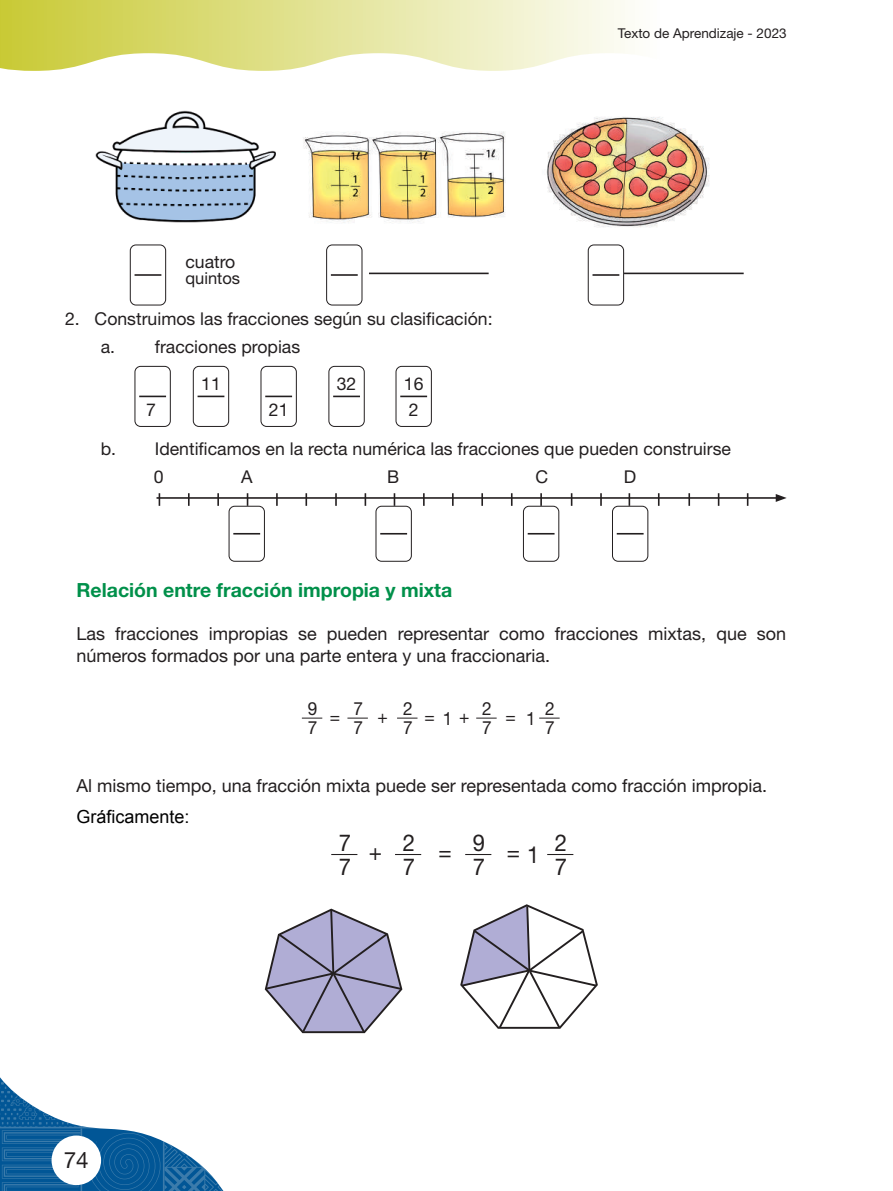
<style>
.page{position:relative;width:893px;height:1191px;background:#fff}
.page>*{position:absolute;margin:0;border:0;box-sizing:border-box;transform-origin:0 0}
.t1{font:23.25px/24.3px "Helvetica Neue LT Std";color:#231f20;scale:.95 1}
.t2{font:22.5px "Helvetica Neue LT Std";color:#231f20}
.t3{font:700 19.5px "Helvetica Neue LT Std";color:#00904a}
.t4{font:18.15px/19px "Helvetica Neue LT Std";color:#231f20;scale:.95 1}
.t5{font:18px/21.6px "Helvetica Neue LT Std";color:#231f20}
.t6{font:18px "Arial";color:#000}
.t7{font:17.7px "Helvetica Neue LT Std";color:#231f20}
.t8{font:16.5px "Helvetica Neue LT Std";color:#231f20}
.t9{font:13.5px "Helvetica Neue LT Std";color:#231f20}
</style>
<div class="page">
<svg style="left:0;top:0;width:628px;height:71px"></svg>
<svg style="left:0;top:1077px;width:224px;height:114px"></svg>
<div style="left:52px;top:1135px;width:49px;height:50px;background:#fff;border-radius:50%"></div>
<div style="left:130px;top:244px;width:36px;height:61px;border:1px solid #231f20;border-radius:6px"></div>
<div style="left:326px;top:244px;width:36px;height:61px;border:1px solid #231f20;border-radius:6px"></div>
<div style="left:588px;top:244px;width:36px;height:61px;border:1px solid #231f20;border-radius:6px"></div>
<hr style="left:135px;top:274px;width:26px;height:2px;background:#231f20">
<div style="left:135px;top:366px;width:36px;height:61px;border:1px solid #231f20;border-radius:6px"></div>
<hr style="left:139px;top:395px;width:27px;height:2px;background:#231f20">
<div style="left:229px;top:506px;width:36px;height:55px;border:1px solid #231f20;border-radius:6px"></div>
<svg style="left:233px;top:533px;width:27px;height:1px"></svg>
<div style="left:376px;top:506px;width:36px;height:55px;border:1px solid #231f20;border-radius:6px"></div>
<svg style="left:380px;top:533px;width:27px;height:1px"></svg>
<div style="left:523px;top:506px;width:36px;height:55px;border:1px solid #231f20;border-radius:6px"></div>
<svg style="left:528px;top:533px;width:27px;height:1px"></svg>
<div style="left:612px;top:506px;width:36px;height:55px;border:1px solid #231f20;border-radius:6px"></div>
<svg style="left:617px;top:533px;width:27px;height:1px"></svg>
<div style="left:261px;top:366px;width:36px;height:61px;border:1px solid #231f20;border-radius:6px"></div>
<hr style="left:265px;top:395px;width:27px;height:2px;background:#231f20">
<div style="left:193px;top:366px;width:36px;height:61px;border:1px solid #231f20;border-radius:6px"></div>
<hr style="left:198px;top:395px;width:26px;height:2px;background:#231f20">
<div style="left:328px;top:366px;width:37px;height:61px;border:1px solid #231f20;border-radius:6px"></div>
<hr style="left:333px;top:395px;width:27px;height:2px;background:#231f20">
<div style="left:396px;top:366px;width:36px;height:61px;border:1px solid #231f20;border-radius:6px"></div>
<hr style="left:400px;top:395px;width:27px;height:2px;background:#231f20">
<hr style="left:331px;top:274px;width:27px;height:2px;background:#231f20">
<hr style="left:592px;top:274px;width:27px;height:2px;background:#231f20">
<hr style="left:369px;top:272px;width:120px;height:2px;background:#231f20">
<hr style="left:624px;top:272px;width:120px;height:2px;background:#231f20">
<hr style="left:156px;top:497px;width:622px;height:2px;background:#231f20">
<svg style="left:776px;top:494px;width:11px;height:8px"></svg>
<svg style="left:217px;top:493px;width:2px;height:13px"></svg>
<svg style="left:276px;top:493px;width:2px;height:13px"></svg>
<svg style="left:335px;top:493px;width:2px;height:13px"></svg>
<svg style="left:452px;top:493px;width:2px;height:13px"></svg>
<svg style="left:511px;top:493px;width:2px;height:13px"></svg>
<svg style="left:688px;top:493px;width:2px;height:13px"></svg>
<svg style="left:188px;top:493px;width:2px;height:13px"></svg>
<svg style="left:305px;top:493px;width:2px;height:13px"></svg>
<svg style="left:423px;top:493px;width:2px;height:13px"></svg>
<svg style="left:481px;top:493px;width:2px;height:13px"></svg>
<svg style="left:540px;top:493px;width:2px;height:13px"></svg>
<svg style="left:600px;top:493px;width:2px;height:13px"></svg>
<img style="left:95px;top:110px;width:181px;height:113px">
<img style="left:303px;top:131px;width:203px;height:92px">
<img style="left:546px;top:117px;width:164px;height:110px">
<svg style="left:302px;top:717px;width:20px;height:1px"></svg>
<svg style="left:347px;top:717px;width:21px;height:1px"></svg>
<svg style="left:397px;top:717px;width:20px;height:1px"></svg>
<svg style="left:476px;top:717px;width:21px;height:1px"></svg>
<svg style="left:539px;top:717px;width:21px;height:1px"></svg>
<svg style="left:264px;top:908px;width:139px;height:126px"></svg>
<svg style="left:460px;top:904px;width:138px;height:125px"></svg>
<svg style="left:331px;top:854px;width:26px;height:1px"></svg>
<svg style="left:395px;top:854px;width:26px;height:1px"></svg>
<svg style="left:547px;top:854px;width:26px;height:1px"></svg>
<svg style="left:465px;top:854px;width:26px;height:1px"></svg>
<p class="t7" style="left:185px;top:251px;width:52px">cuatro</p>
<p class="t8" style="left:185px;top:268px;width:56px">quintos</p>
<p class="t7" style="left:65px;top:308px;width:429px">2. Construimos las fracciones según su clasificación:</p>
<p class="t7" style="left:101px;top:336px;width:201px">a. fracciones propias</p>
<p class="t7" style="left:146px;top:399px;width:11px">7</p>
<p class="t7" style="left:201px;top:373px;width:21px">11</p>
<p class="t7" style="left:337px;top:373px;width:21px">32</p>
<p class="t7" style="left:404px;top:373px;width:21px">16</p>
<p class="t7" style="left:269px;top:399px;width:21px">21</p>
<p class="t7" style="left:409px;top:399px;width:11px">2</p>
<p class="t9" style="left:618px;top:25px;width:170px">Texto de Aprendizaje - 2023</p>
<p class="t7" style="left:101px;top:438px;width:632px">b. Identificamos en la recta numérica las fracciones que pueden construirse</p>
<p class="t7" style="left:154px;top:466px;width:11px">0</p>
<p class="t7" style="left:241px;top:466px;width:13px">A</p>
<p class="t7" style="left:387px;top:466px;width:14px">B</p>
<p class="t7" style="left:536px;top:466px;width:14px">C</p>
<p class="t7" style="left:624px;top:466px;width:14px">D</p>
<p class="t3" style="left:77px;top:578px;width:377px">Relación entre fracción impropia y mixta</p>
<p class="t5" style="left:77px;top:623px;width:711px">Las fracciones impropias se pueden representar como fracciones mixtas, que son números formados por una parte entera y una fraccionaria.</p>
<p class="t4" style="left:308px;top:699px;width:12px">9<br>7</p>
<p class="t4" style="left:353px;top:699px;width:12px">7<br>7</p>
<p class="t4" style="left:403px;top:699px;width:12px">2<br>7</p>
<p class="t4" style="left:482px;top:699px;width:12px">2<br>7</p>
<p class="t4" style="left:545px;top:699px;width:12px">2<br>7</p>
<p class="t4" style="left:330px;top:706px;width:12px">=</p>
<p class="t4" style="left:378px;top:706px;width:12px">+</p>
<p class="t4" style="left:425px;top:706px;width:49px">=1+</p>
<p class="t4" style="left:506px;top:707px;width:33px">= 1</p>
<p class="t5" style="left:77px;top:775px;width:692px">Al mismo tiempo, una fracción mixta puede ser representada como fracción impropia.</p>
<p class="t6" style="left:77px;top:806px;width:115px">Gráficamente:</p>
<p class="t1" style="left:339px;top:830px;width:14px">7<br>7</p>
<p class="t1" style="left:403px;top:830px;width:14px">2<br>7</p>
<p class="t1" style="left:555px;top:830px;width:14px">2<br>7</p>
<p class="t1" style="left:473px;top:830px;width:14px">9<br>7</p>
<p class="t1" style="left:369px;top:839px;width:15px">+</p>
<p class="t1" style="left:438px;top:839px;width:15px">=</p>
<p class="t1" style="left:507px;top:841px;width:36px">= 1</p>
<p class="t2" style="left:64px;top:1146px;width:27px">74</p>
</div>
